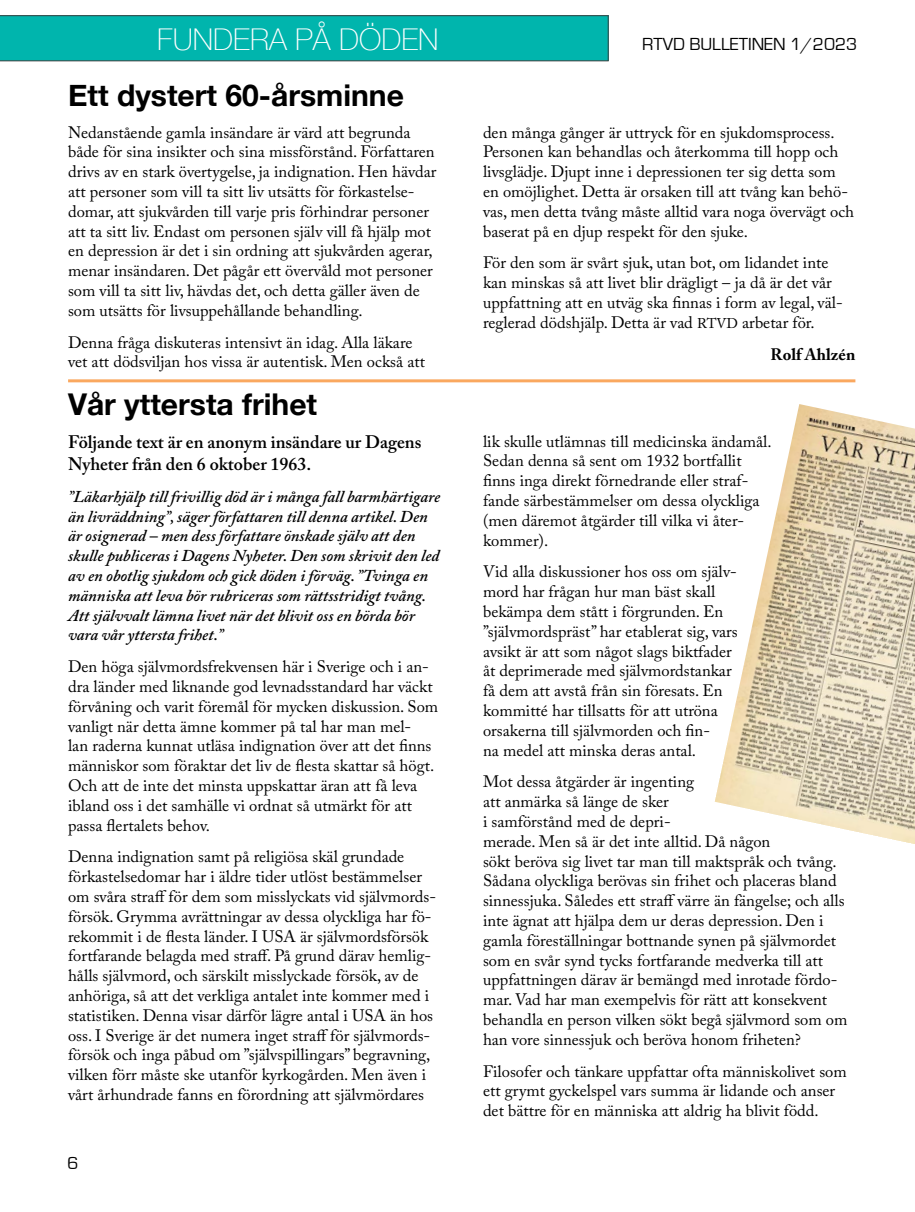
<style>
.page{position:relative;width:915px;height:1212px;background:#fff}
.page>*{position:absolute;margin:0;border:0;box-sizing:border-box;transform-origin:0 0}
.t1{font:700 30px "Helvetica Neue";color:#000}
.t2{font:100 30px "Helvetica Neue";color:#fff}
.t3{font:600 18px/21.6px "Adobe Caslon Pro";color:#000}
.t4{font:18px "Eurostile";color:#000}
.t5{font:16.5px/19.8px "Adobe Caslon Pro";color:#000}
.t6{font:italic 600 16.5px/19.8px "Adobe Caslon Pro";color:#000}
.t7{font:700 16.5px "Adobe Caslon Pro";color:#000}
.s1{font-size:14.1px}
</style>
<div class="page">
<div style="left:0;top:15px;width:608px;height:46px;background:#00b5ad"></div>
<img style="left:714px;top:404px;width:200px;height:440px">
<hr style="left:68px;top:379px;width:787px;height:3px;background:#faa85f">
<h1 class="t2" style="left:157px;top:16px;width:283px">FUNDERA PÅ DÖDEN</h1>
<h1 class="t1" style="left:68px;top:72px;width:337px">Ett dystert 60-årsminne</h1>
<p class="t5" style="left:68px;top:122px;width:370px">Nedanstående gamla insändare är värd att begrunda både för sina insikter och sina missförstånd. Författaren drivs av en stark övertygelse, ja indignation. Hen hävdar att personer som vill ta sitt liv utsätts för förkastelse&shy;domar, att sjukvården till varje pris förhindrar personer att ta sitt liv. Endast om personen själv vill få hjälp mot en depression är det i sin ordning att sjukvården agerar, menar insändaren. Det pågår ett övervåld mot personer som vill ta sitt liv, hävdas det, och detta gäller även de som utsätts för livsuppehållande behandling.</p>
<p class="t5" style="left:68px;top:332px;width:358px">Denna fråga diskuteras intensivt än idag. Alla läkare vet att dödsviljan hos vissa är autentisk. Men också att</p>
<h1 class="t1" style="left:68px;top:381px;width:250px">Vår yttersta frihet</h1>
<p class="t3" style="left:68px;top:431px;width:355px">Följande text är en anonym insändare ur Dagens<br>Nyheter från den 6 oktober 1963.</p>
<p class="t6" style="left:68px;top:486px;width:373px">”Läkarhjälp till frivillig död är i många fall barmhärtigare än livräddning”, säger författaren till denna artikel. Den är osignerad – men dess författare önskade själv att den skulle publiceras i Dagens Nyheter. Den som skrivit den led av en obotlig sjukdom och gick döden i förväg. ”Tvinga en människa att leva bör rubriceras som rättsstridigt tvång.<br>Att självvalt lämna livet när det blivit oss en börda bör vara vår yttersta frihet.”</p>
<p class="t5" style="left:68px;top:657px;width:371px">Den höga självmordsfrekvensen här i Sverige och i an&shy;dra länder med liknande god levnadsstandard har väckt förvåning och varit föremål för mycken diskussion. Som vanligt när detta ämne kommer på tal har man mel-<br>lan raderna kunnat utläsa indignation över att det finns människor som föraktar det liv de flesta skattar så högt.<br>Och att de inte det minsta uppskattar äran att få leva ibland oss i det samhälle vi ordnat så utmärkt för att passa flertalets behov.</p>
<p class="t5" style="left:68px;top:847px;width:369px">Denna indignation samt på religiösa skäl grundade förkastelsedomar har i äldre tider utlöst bestämmelser om svåra straff för dem som misslyckats vid självmords&shy;försök. Grymma avrättningar av dessa olyckliga har fö&shy;rekommit i de flesta länder. I USA är självmordsförsök fortfarande belagda med straff. På grund därav hemlig&shy;hålls självmord, och särskilt misslyckade försök, av de anhöriga, så att det verkliga antalet inte kommer med i statistiken. Denna visar därför lägre antal i USA än hos oss. I Sverige är det numera inget straff för självmords&shy;försök och inga påbud om ”självspillingars” begravning, vilken förr måste ske utanför kyrkogården. Men även i vårt århundrade fanns en förordning att självmördares</p>
<p class="t4" style="left:67px;top:1153px;width:13px">6</p>
<p class="t4" style="left:642px;top:35px;width:216px">RTVD BULLETINEN 1/2023</p>
<p class="t5" style="left:483px;top:122px;width:372px">den många gånger är uttryck för en sjukdomsprocess.<br>Personen kan behandlas och återkomma till hopp och livsglädje. Djupt inne i depressionen ter sig detta som en omöjlighet. Detta är orsaken till att tvång kan behö&shy;vas, men detta tvång måste alltid vara noga övervägt och baserat på en djup respekt för den sjuke.</p>
<p class="t5" style="left:483px;top:253px;width:361px">För den som är svårt sjuk, utan bot, om lidandet inte kan minskas så att livet blir drägligt – ja då är det vår uppfattning att en utväg ska finnas i form av legal, väl&shy;reglerad dödshjälp. Detta är vad <span class="s1">RTVD</span> arbetar för.</p>
<p class="t7" style="left:770px;top:344px;width:86px">Rolf Ahlzén</p>
<p class="t5" style="left:483px;top:431px;width:290px">lik skulle utlämnas till medicinska ändamål.<br>Sedan denna så sent om 1932 bortfallit finns inga direkt förnedrande eller straf&shy;fande särbestämmelser om dessa olyckliga (men däremot åtgärder till vilka vi åter&shy;kommer).</p>
<p class="t5" style="left:483px;top:562px;width:256px">Vid alla diskussioner hos oss om själv&shy;mord har frågan hur man bäst skall bekämpa dem stått i förgrunden. En ”självmordspräst” har etablerat sig, vars avsikt är att som något slags biktfader åt deprimerade med självmordstankar få dem att avstå från sin föresats. En kommitté har tillsatts för att utröna orsakerna till självmorden och fin-<br>na medel att minska deras antal.</p>
<p class="t5" style="left:483px;top:772px;width:365px">Mot dessa åtgärder är ingenting<br>att anmärka så länge de sker<br>i samförstånd med de depri-<br>merade. Men så är det inte alltid. Då någon<br>sökt beröva sig livet tar man till maktspråk och tvång.<br>Sådana olyckliga berövas sin frihet och placeras bland sinnessjuka. Således ett straff värre än fängelse; och alls inte ägnat att hjälpa dem ur deras depression. Den i gamla föreställningar bottnande synen på självmordet som en svår synd tycks fortfarande medverka till att uppfattningen därav är bemängd med inrotade fördo&shy;mar. Vad har man exempelvis för rätt att konsekvent behandla en person vilken sökt begå självmord som om han vore sinnessjuk och beröva honom friheten?</p>
<p class="t5" style="left:483px;top:1061px;width:365px">Filosofer och tänkare uppfattar ofta människolivet som ett grymt gyckelspel vars summa är lidande och anser det bättre för en människa att aldrig ha blivit född.</p>
</div>
